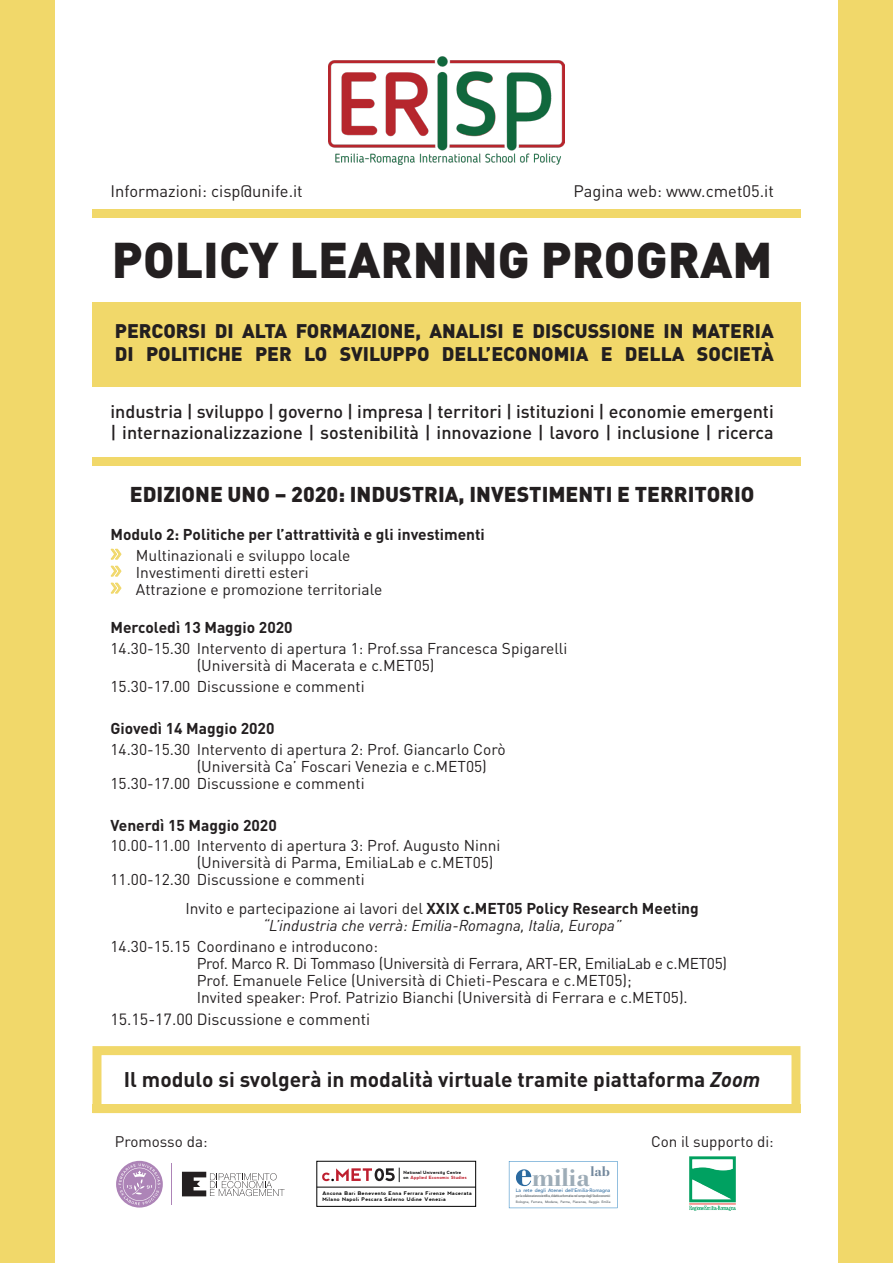
<style>
.page{position:relative;width:893px;height:1263px;background:#fff}
.page>*{position:absolute;margin:0;border:0;box-sizing:border-box;transform-origin:0 0}
.t1{font:900 49.5px "DIN Pro";color:#231f20}
.t2{font:700 26.1px "Parma W15";color:#9dacb7}
.parsimp{font:900 21.15px "DIN Pro";color:#231f20}
.parsimp-2{font:700 21px "DIN Pro";color:#231f20}
.t3{font:900 19.5px/23.4px "DIN Pro";color:#231f20}
.t4{font:500 18px/21px "DIN Pro";color:#231f20}
.t5{font:16.5px "DIN Pro";color:#231f20}
.parsimp-3{font:16.05px "DIN Pro";color:#231f20}
.parsimp-4{font:15.6px/17px "DIN Pro";color:#231f20}
.parsimp-5{font:italic 15.6px/17px "DIN Pro";color:#231f20;text-align:center}
.parsimp-6{font:700 15.6px "DIN Pro";color:#231f20}
.t6{font:15.15px "DIN Pro";color:#231f20}
.t7{font:700 4.95px/6.6px "nevis";letter-spacing:.065em;color:#000001}
.t8{font:500 4.95px "Avenir";color:#2b6aa0}
.t9{font:700 4.35px/5.2px "nevis";letter-spacing:.025em;color:#000001}
.t10{font:500 3.6px "Avenir Next Condensed";letter-spacing:-.05em;color:#4c555b}
.t11{font:500 3.3px "Avenir";color:#4c555b}
.s1{font-family:"Myriad Pro";font-size:27px;color:#f1d86a}
.s2{font-style:normal}
.s3{font-weight:700;font-style:normal}
.s4{font-style:italic}
.s5{color:#be1d2c}
</style>
<div class="page">
<div style="left:839px;top:0;width:54px;height:1263px;background:#f1d86a"></div>
<div style="left:0;top:0;width:54px;height:1263px;background:#f1d86a"></div>
<div style="left:92px;top:209px;width:708px;height:9px;background:#f1d86a"></div>
<div style="left:92px;top:302px;width:708px;height:84px;background:#f1d86a"></div>
<div style="left:92px;top:457px;width:708px;height:9px;background:#f1d86a"></div>
<img style="left:329px;top:56px;width:235px;height:109px">
<div style="left:92px;top:1046px;width:708px;height:67px;border:9px solid #f1d86a"></div>
<hr style="left:317px;top:1187px;width:159px;height:1px;background:#000001">
<svg style="left:322px;top:1168px;width:78px;height:14px"></svg>
<svg style="left:116px;top:1161px;width:47px;height:46px"></svg>
<svg style="left:119px;top:1163px;width:41px;height:42px;background:#bf9fc7"></svg>
<hr style="left:171px;top:1163px;width:1px;height:42px;background:#ad84b7">
<svg style="left:182px;top:1172px;width:103px;height:24px"></svg>
<img style="left:689px;top:1156px;width:46px;height:54px">
<svg style="left:509px;top:1161px;width:108px;height:47px"></svg>
<p class="t5" style="left:110px;top:178px;width:194px">Informazioni: cisp@unife.it</p>
<p class="t5" style="left:573px;top:178px;width:202px">Pagina web: www.cmet05.it</p>
<p class="t1" style="left:112px;top:217px;width:662px">POLICY LEARNING PROGRAM</p>
<p class="t3" style="left:115px;top:317px;width:660px">PERCORSI DI ALTA FORMAZIONE, ANALISI E DISCUSSIONE IN MATERIA<br>DI POLITICHE PER LO SVILUPPO DELL’ECONOMIA E DELLA SOCIETÀ</p>
<p class="t4" style="left:110px;top:399px;width:665px">industria | sviluppo | governo | impresa | territori | istituzioni | economie emergenti | internazionalizzazione | sostenibilità | innovazione | lavoro | inclusione | ricerca</p>
<p class="parsimp" style="left:130px;top:476px;width:626px">EDIZIONE UNO – 2020: INDUSTRIA, INVESTIMENTI E TERRITORIO</p>
<p class="parsimp-6" style="left:110px;top:521px;width:376px">Modulo 2: Politiche per l’attrattività e gli investimenti</p>
<p class="parsimp-4" style="left:110px;top:545px;width:241px"><span class="s1">»</span> Multinazionali e sviluppo locale</p>
<p class="parsimp-4" style="left:110px;top:562px;width:200px"><span class="s1">»</span> Investimenti diretti esteri</p>
<p class="parsimp-4" style="left:110px;top:579px;width:273px"><span class="s1">»</span> Attrazione e promozione territoriale</p>
<p class="parsimp-6" style="left:110px;top:614px;width:184px">Mercoledì 13 Maggio 2020</p>
<p class="parsimp-4" style="left:197px;top:638px;width:372px;text-indent:-86px">14.30-15.30 Intervento di apertura 1: Prof.ssa Francesca Spigarelli (Università di Macerata e c.MET05)</p>
<p class="parsimp-4" style="left:110px;top:676px;width:256px">15.30-17.00 Discussione e commenti</p>
<p class="parsimp-6" style="left:110px;top:715px;width:166px">Giovedì 14 Maggio 2020</p>
<p class="parsimp-4" style="left:110px;top:739px;width:397px">14.30-15.30 Intervento di apertura 2: Prof. Giancarlo Corò</p>
<p class="parsimp-4" style="left:197px;top:756px;width:292px">(Università Ca’ Foscari Venezia e c.MET05)</p>
<p class="parsimp-4" style="left:110px;top:773px;width:256px">15.30-17.00 Discussione e commenti</p>
<p class="parsimp-6" style="left:110px;top:812px;width:168px">Venerdì 15 Maggio 2020</p>
<p class="parsimp-4" style="left:110px;top:836px;width:391px">10.00-11.00 Intervento di apertura 3: Prof. Augusto Ninni</p>
<p class="parsimp-4" style="left:197px;top:853px;width:298px">(Università di Parma, EmiliaLab e c.MET05)</p>
<p class="parsimp-4" style="left:110px;top:870px;width:256px">11.00-12.30 Discussione e commenti</p>
<p class="parsimp-5" style="left:185px;top:899px;width:515px"><span class="s2">Invito e partecipazione ai lavori del</span> <span class="s3">XXIX c.MET05 Policy Research Meeting </span>“L’industria che verrà: Emilia-Romagna, Italia, Europa”</p>
<p class="parsimp-4" style="left:197px;top:937px;width:532px;text-indent:-86px">14.30-15.15 Coordinano e introducono:<br>Prof. Marco R. Di Tommaso (Università di Ferrara, ART-ER, EmiliaLab e c.MET05)<br>Prof. Emanuele Felice (Università di Chieti-Pescara e c.MET05);<br>Invited speaker: Prof. Patrizio Bianchi (Università di Ferrara e c.MET05).</p>
<p class="parsimp-3" style="left:110px;top:1006px;width:261px">15.15-17.00 Discussione e commenti</p>
<p class="parsimp-2" style="left:124px;top:1062px;width:638px">Il modulo si svolgerà in modalità virtuale tramite piattaforma <span class="s4">Zoom</span></p>
<p class="t6" style="left:115px;top:1130px;width:94px">Promosso da:</p>
<p class="t6" style="left:651px;top:1130px;width:124px">Con il supporto di:</p>
<p class="t9" style="left:404px;top:1170px;width:65px">National University Centre on <span class="s5">Applied Economic Studies</span></p>
<p class="t7" style="left:322px;top:1189px;width:151px">Ancona Bari Benevento Enna Ferrara Firenze Macerata<br>Milano Napoli Pescara Salerno Udine Venezia</p>
<p class="t2" style="left:532px;top:1162px;width:80px">milia<sup>lab</sup></p>
<p class="t8" style="left:516px;top:1186px;width:96px">La rete degli Atenei dell'Emilia-Romagna</p>
<p class="t10" style="left:516px;top:1193px;width:96px">per la collaborazione scientifica,didattica e formativa nel campo degli Studi economici</p>
<p class="t11" style="left:516px;top:1199px;width:96px">Bologna, Ferrara, Modena, Parma, Piacenza, Reggio Emilia</p>
</div>
